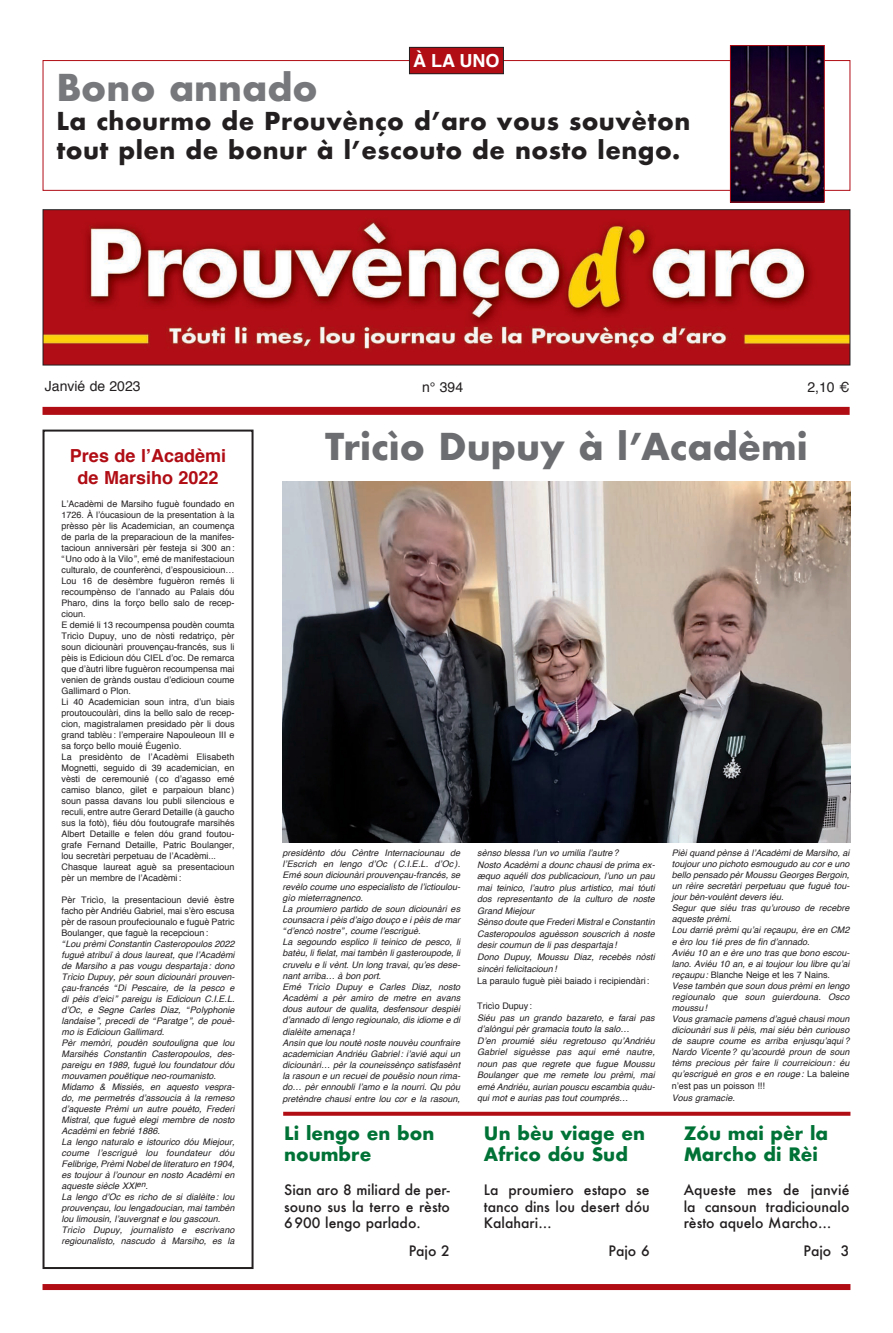
<style>
.page{position:relative;width:893px;height:1333px;background:#fff}
.page>*{position:absolute;margin:0;border:0;box-sizing:border-box;transform-origin:0 0}
.t1{font:700 36px "Futura";color:#6c6d70}
.t2{font:700 36px "Futura";color:#76787b}
.t3{font:700 24px/28.8px "Futura";letter-spacing:.02em;color:#231f20}
.t4{font:700 18px/21.6px "Futura";color:#007236}
.t5{font:700 18px/21.6px "Helvetica";color:#b00d15;text-align:center}
.t6{font:700 18px "Helvetica";color:#fff}
.t7{font:500 14px/16.8px "Futura";color:#231f20;text-align:justify}
.t8{font:14px "Helvetica";color:#231f20}
.t9{font:italic 9px/11px "Helvetica";color:#231f20}
.t10{font:9px/11px "Helvetica";color:#231f20}
.s1{font-style:normal}
</style>
<div class="page">
<img style="left:45px;top:211px;width:803px;height:152px">
<div style="left:43px;top:209px;width:807px;height:156px;border:1px solid #231f20"></div>
<div style="left:43px;top:60px;width:807px;height:131px;border:1px solid #b00d15"></div>
<svg style="left:283px;top:1111px;width:567px;height:4px;background:#bf3b41"></svg>
<div style="left:43px;top:407px;width:807px;height:8px;background:#b00d15"></div>
<div style="left:43px;top:1283px;width:807px;height:6px;background:#b00d15"></div>
<img style="left:732px;top:47px;width:91px;height:154px">
<div style="left:730px;top:45px;width:95px;height:158px;border:1px solid #b00d15"></div>
<div style="left:409px;top:47px;width:94px;height:27px;background:#b10d15"></div>
<div style="left:409px;top:47px;width:95px;height:27px;border:1px solid #231f20"></div>
<div style="left:43px;top:429px;width:211px;height:839px;border:2px solid #231f20"></div>
<img style="left:282px;top:481px;width:568px;height:361px">
<h3 class="t6" style="left:413px;top:46px;width:88px">À LA UNO</h3>
<h1 class="t2" style="left:56px;top:61px;width:263px">Bono annado</h1>
<h2 class="t3" style="left:56px;top:106px;width:635px">La chourmo de Prouvènço d’aro vous souvèton tout plen de bonur à l’escouto de nosto lengo.</h2>
<h3 class="t8" style="left:45px;top:375px;width:97px">Janvié de 2023</h3>
<h3 class="t8" style="left:422px;top:376px;width:43px">n° 394</h3>
<h3 class="t8" style="left:807px;top:377px;width:43px">2,10 €</h3>
<h3 class="t5" style="left:70px;top:445px;width:158px">Pres de l’Acadèmi de Marsiho 2022</h3>
<p class="t10" style="left:62px;top:498px;width:174px">L’Acadèmi de Marsiho fuguè foundado en 1726. À l’óucasioun de la presentation à la prèsso pèr lis Academician, an coumença de parla de la preparacioun de la manifes&shy;tacioun anniversàri pèr festeja si 300 an : “ Uno odo à la Vilo ”, emé de manifestacioun culturalo, de counferènci, d’espousicioun… Lou 16 de desèmbre fuguèron remés li recoumpènso de l’annado au Palais dóu Pharo, dins la forço bello salo de recep&shy;cioun.<br>E demié li 13 recoumpensa poudèn coumta Tricìo Dupuy, uno de nòsti redatriço, pèr soun diciounàri prouvençau-francés, sus li pèis is Edicioun dóu CIEL d’oc. De remarca que d’àutri libre fuguèron recoumpensa mai venien de grànds oustau d’edicioun coume Gallimard o Plon.<br>Li 40 Academician soun intra, d’un biais proutoucoulàri, dins la bello salo de recep&shy;cion, magistralamen presidado pèr li dous grand tablèu : l’emperaire Napouleoun III e sa forço bello mouié Éugenìo.<br>La presidènto de l’Acadèmi Elisabeth Mognetti, seguido di 39 academician, en vèsti de ceremounié ( co d’agasso emé camiso blanco, gilet e parpaioun blanc ) soun passa davans lou publi silencious e reculi, entre autre Gerard Detaille (à gaucho sus la fotò), fiéu dóu foutougrafe marsihés Albert Detaille e felen dóu grand foutou&shy;grafe Fernand Detaille, Patric Boulanger, lou secretàri perpetuau de l’Acadèmi...<br>Chasque laureat aguè sa presentacioun pèr un membre de l’Acadèmi :</p>
<p class="t10" style="left:62px;top:894px;width:174px;text-align:justify">Pèr Tricìo, la presentacioun devié èstre facho pèr Andriéu Gabriel, mai s’èro escusa pèr de rasoun proufeciounalo e fuguè Patric Boulanger, que faguè la recepcioun :</p>
<p class="t9" style="left:62px;top:938px;width:175px">“ Lou prèmi Constantin Casteropoulos 2022 fuguè atribuï à dous laureat, que l’Acadèmi de Marsiho a pas vougu despartaja: dono Trìcio Dupuy, pèr soun diciounàri prouven&shy;çau-francés “ Di Pescaire, de la pesco e di pèis d’eici ” pareigu is Edicioun C.I.E.L. d’Oc, e Segne Carles Diaz, “ Polyphonie landaise ”, precedi de “ Paratge ”, de pouè&shy;mo is Edicioun Gallimard.<br>Pèr memòri, poudèn soutouligna que lou Marsihés Constantin Casteropoulos, des&shy;pareigu en 1989, fuguè lou foundatour dóu mouvamen pouëtique neo-roumanisto.<br>Midamo &amp; Missiés, en aquesto vespra&shy;do, me permetrés d’assoucia à la remeso d’aqueste Prèmi un autre pouèto, Frederi Mistral, que fuguè elegi membre de nosto Acadèmi en febrié 1886.<br>La lengo naturalo e istourico dóu Miejour, coume l’escriguè lou foundateur dóu Felibrige, Prèmi Nobel de literaturo en 1904, es toujour à l’ounour en nosto Acadèmi en aqueste siècle XXI<sup>en</sup>.<br>La lengo d’Oc es richo de si dialèite : lou prouvençau, lou lengadoucian, mai tambèn lou limousin, l’auvergnat e lou gascoun.<br>Tricìo Dupuy, journalisto e escrivano regiounalisto, nascudo à Marsiho, es la</p>
<h1 class="t1" style="left:325px;top:420px;width:484px">Tricìo Dupuy à l’Acadèmi</h1>
<p class="t9" style="left:283px;top:847px;width:179px">presidènto dóu Cèntre Internaciounau de l’Escrich en lengo d’Oc ( C.I.E.L. d’Oc ).<br>Emé soun diciounàri prouvençau-francés, se revèlo coume uno especialisto de l’ictioulou&shy;gìo mieterragnenco.<br>La proumiero partido de soun diciounàri es counsacra i pèis d’aigo douço e i pèis de mar “ d’encò nostre” , coume l’escriguè.<br>La segoundo esplico li teinico de pesco, li batèu, li fielat, mai tambèn li gasteroupode, li cruvelu e li vènt. Un long travai, qu’es dese&shy;nant arriba… à bon port.<br>Emé Tricìo Dupuy e Carles Diaz, nosto Acadèmi a pèr amiro de metre en avans dous autour de qualita, desfensour despièi d’annado di lengo regiounalo, dis idiome e di dialèite amenaça !<br>Ansin que lou noutè noste nouvèu counfraire academician Andriéu Gabriel : i’avié aqui un diciounàri… pèr la couneissènço satisfasènt la rasoun e un recuei de pouësìo noun rima&shy;do… pèr ennoubli l’amo e la nourri. Qu pòu pretèndre chausi entre lou cor e la rasoun,</p>
<p class="t9" style="left:477px;top:847px;width:179px;line-height:11.5px">sènso blessa l’un vo umilia l’autre ?<br>Nosto Acadèmi a dounc chausi de prima ex&shy;æquo aquéli dos publicacioun, l’uno un pau mai teinico, l’autro plus artistico, mai tóuti dos representanto de la culturo de noste Grand Miejour<br>Sènso doute que Frederi Mistral e Constantin Casteropoulos aguèsson souscrich à noste desir coumun de li pas despartaja !<br>Dono Dupuy, Moussu Diaz, recebès nòsti</p>
<p class="t9" style="left:477px;top:963px;width:81px">sincèri felicitacioun !</p>
<p class="t10" style="left:477px;top:976px;width:174px">La paraulo fuguè pièi baiado i recipiendàri :</p>
<p class="t10" style="left:477px;top:1001px;width:56px">Tricìo Dupuy :</p>
<p class="t9" style="left:477px;top:1012px;width:179px;line-height:11.5px">Siéu pas un grando bazareto, e farai pas d’alòngui pèr gramacia touto la salo…<br>D’en proumié siéu regretouso qu’Andriéu Gabriel siguèsse pas aqui emé nautre, noun pas que regrete que fugue Moussu Boulanger que me remete lou prèmi, mai emé Andriéu, aurian pouscu escambia quàu&shy;qui mot e aurias pas tout coumprés…</p>
<h3 class="t4" style="left:284px;top:1121px;width:152px">Li lengo en bon noumbre</h3>
<h3 class="t7" style="left:284px;top:1180px;width:167px">Sian aro 8 miliard de per&shy;souno sus la terro e rèsto 6 900 lengo parlado.</h3>
<h3 class="t7" style="left:409px;top:1242px;width:43px">Pajo 2</h3>
<h3 class="t4" style="left:484px;top:1121px;width:163px">Un bèu viage en<br>Africo dóu Sud</h3>
<h3 class="t7" style="left:484px;top:1180px;width:167px">La proumiero estapo se tanco dins lou desert dóu Kalahari…</h3>
<h3 class="t7" style="left:608px;top:1242px;width:43px">Pajo 6</h3>
<p class="t9" style="left:672px;top:847px;width:179px">Pièi quand pènse à l’Acadèmi de Marsiho, ai toujour uno pichoto esmougudo au cor e uno bello pensado pèr Moussu Georges Bergoin, un rèire secretàri perpetuau que fuguè tou&shy;jour bèn-voulènt devers iéu.<br>Segur que siéu tras qu’urouso de recebre aqueste prèmi.<br>Lou darrié prèmi qu’ai reçaupu, ère en CM2 e èro lou 1ié pres de fin d’annado.<br>Aviéu 10 an e ère uno tras que bono escou&shy;lano. Aviéu 10 an, e ai toujour lou libre qu’ai reçaupu : <span class="s1">Blanche Neige et les 7 Nains.<br></span>Vese tambèn que soun dous prèmi en lengo regiounalo que soun guierdouna. Osco moussu !<br>Vous gramacìe pamens d’aguè chausi moun diciounàri sus li pèis, mai siéu bèn curiouso de saupre coume es arriba enjusqu’aqui ?<br>Nardo Vicente ? qu’acourdè proun de soun tèms precious pèr faire li courreicioun : éu qu’escriguè en gros e en rouge : <span class="s1">La baleine</span></p>
<p class="t10" style="left:672px;top:1080px;width:95px">n’est pas un poisson !!!</p>
<p class="t9" style="left:672px;top:1092px;width:65px">Vous gramacìe.</p>
<h3 class="t4" style="left:684px;top:1121px;width:146px">Zóu mai pèr la<br>Marcho di Rèi</h3>
<h3 class="t7" style="left:684px;top:1180px;width:167px">Aqueste mes de janvié la cansoun tradiciounalo rèsto aquelo Marcho…</h3>
<h3 class="t7" style="left:803px;top:1242px;width:47px">Pajo 3</h3>
</div>
